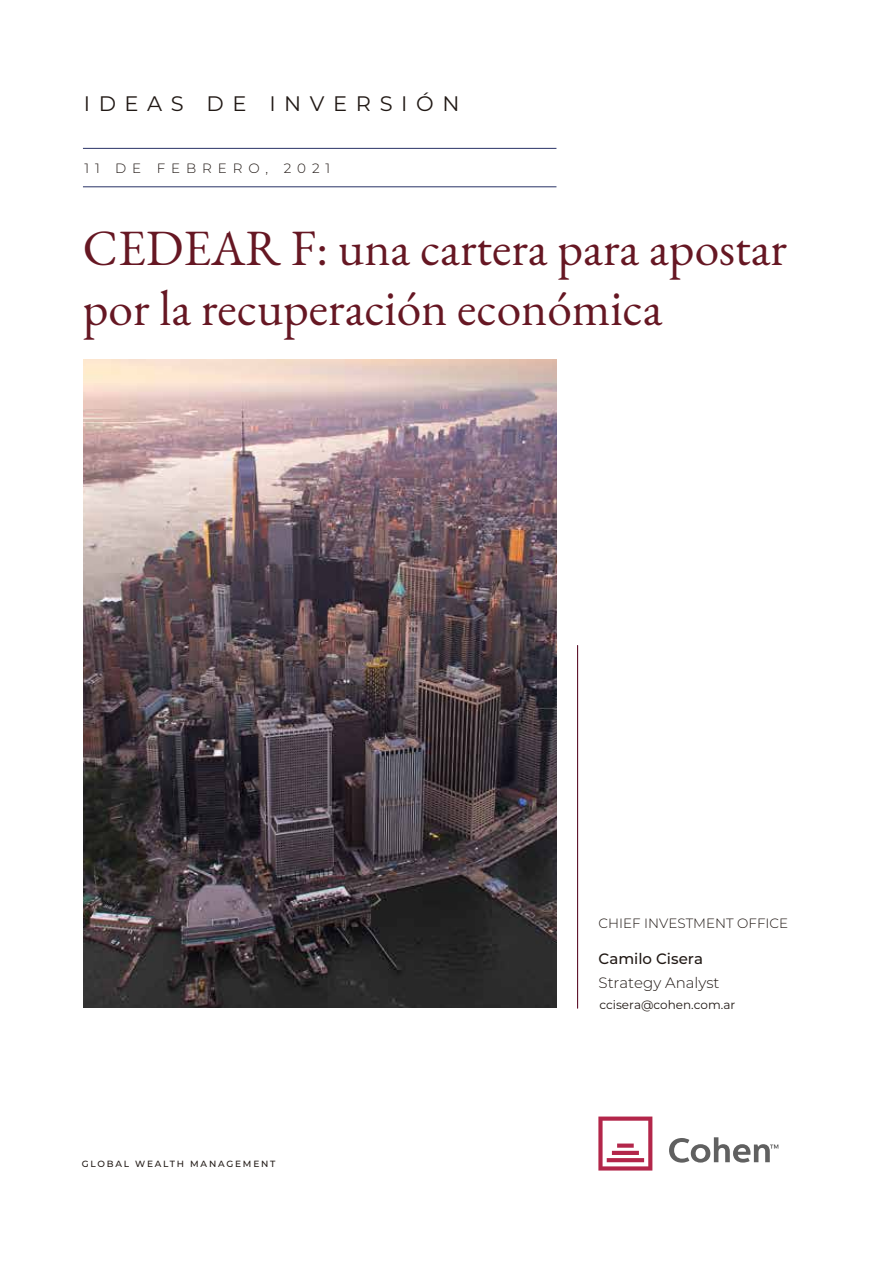
<style>
.page{position:relative;width:893px;height:1263px;background:#fff}
.page>*{position:absolute;margin:0;border:0;box-sizing:border-box;transform-origin:0 0}
.t1{font:49.5px/59.4px "EB Garamond";color:#661723}
.t2{font:21px "Montserrat";letter-spacing:.41em;color:#211915}
.t3{font:300 15px "Montserrat";color:#211915}
.t4{font:500 15px "Montserrat";color:#211915}
.t5{font:300 13.5px "Montserrat";color:#211915}
.t6{font:300 13.5px "Montserrat";letter-spacing:.44em;color:#211915}
.t7{font:12px "Montserrat";color:#211915}
.t8{font:500 9px "Montserrat";letter-spacing:.2em;color:#211915}
</style>
<div class="page">
<svg style="left:598px;top:1116px;width:54px;height:54px"></svg>
<svg style="left:669px;top:1137px;width:109px;height:26px"></svg>
<img style="left:83px;top:359px;width:473px;height:649px">
<hr style="left:83px;top:148px;width:473px;height:1px;background:#283166">
<hr style="left:83px;top:186px;width:473px;height:1px;background:#283166">
<hr style="left:577px;top:645px;width:1px;height:363px;background:#61162f">
<p class="t2" style="left:84px;top:90px;width:377px">IDEAS DE INVERSIÓN</p>
<p class="t6" style="left:84px;top:159px;width:247px">11 DE FEBRERO, 2021</p>
<p class="t1" style="left:83px;top:219px;width:705px">CEDEAR F: una cartera para apostar por la recuperación económica</p>
<p class="t5" style="left:598px;top:914px;width:191px">CHIEF INVESTMENT OFFICE</p>
<p class="t8" style="left:82px;top:1157px;width:195px">GLOBAL WEALTH MANAGEMENT</p>
<p class="t4" style="left:598px;top:948px;width:106px">Camilo Cisera</p>
<p class="t7" style="left:599px;top:996px;width:137px">ccisera@cohen.com.ar</p>
<p class="t3" style="left:598px;top:973px;width:123px">Strategy Analyst</p>
</div>
